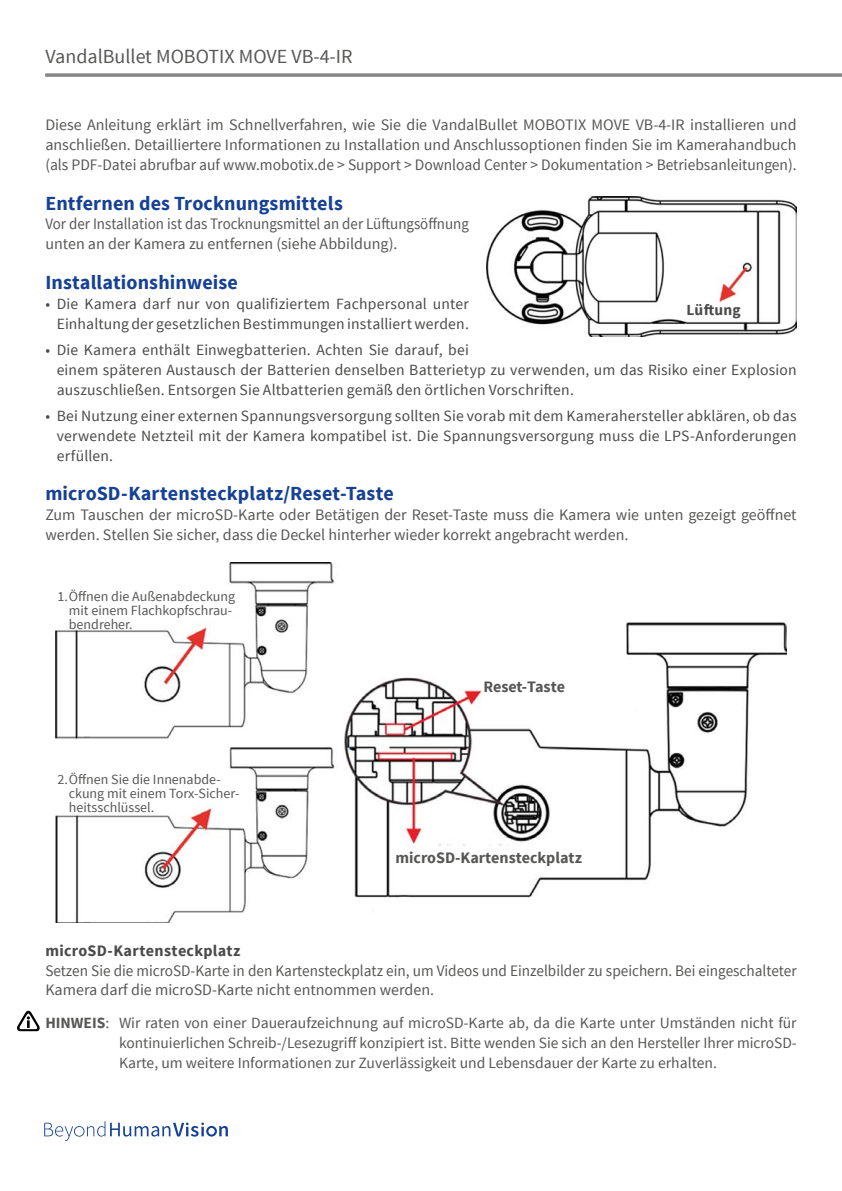
<style>
.page{position:relative;width:842px;height:1191px;background:#fff}
.page>*{position:absolute;margin:0;border:0;box-sizing:border-box;transform-origin:0 0}
.t1{font:700 20px "Source Sans Pro";letter-spacing:.005em;color:#164194}
.t2{font:20px "Source Sans Pro";color:#575756}
.t3{font:16px/19.8px "Source Sans Pro";color:#575756;text-align:justify}
.t4{font:16px/19.8px "Source Sans Pro";color:#575756;scale:.95 1}
.t5{font:16px/19.8px "Source Sans Pro";color:#575756;scale:.93 1}
.t6{font:700 16px "Source Sans Pro";color:#575756}
.t7{font:700 16px "Source Sans Pro";letter-spacing:.02em;color:#4a4a49}
.t8{font:15.6px/19.8px "Source Sans Pro";letter-spacing:.01em;color:#4a4a49;text-align:right}
.t9{font:15.6px/19.8px "Source Sans Pro";color:#575756;text-align:justify}
.t10{font:700 15.4px "Source Sans Pro";letter-spacing:.015em;color:#4a4a49}
.t11{font:14px/14px "Source Sans Pro";color:#575756}
.s1{font-weight:700}
</style>
<div class="page">
<svg style="left:44px;top:1121px;width:184px;height:19px"></svg>
<hr style="left:45px;top:74px;width:797px;height:3px;background:#878787">
<img style="left:486px;top:197px;width:311px;height:139px">
<img style="left:55px;top:562px;width:732px;height:360px">
<svg style="left:17px;top:1010px;width:23px;height:21px"></svg>
<p class="t2" style="left:45px;top:44px;width:309px">VandalBullet MOBOTIX MOVE VB-4-IR</p>
<p class="t3" style="left:45px;top:115px;width:753px">Diese Anleitung erklärt im Schnellverfahren, wie Sie die VandalBullet MOBOTIX MOVE VB-4-IR installieren und anschließen. Detailliertere Informationen zu Installation und Anschlussoptionen finden Sie im Kamerahandbuch (als PDF-Datei abrufbar auf www.mobotix.de &gt; Support &gt; Download Center &gt; Dokumentation &gt; Betriebsanleitungen).</p>
<p class="t1" style="left:45px;top:190px;width:299px">Entfernen des Trocknungsmittels</p>
<p class="t5" style="left:45px;top:214px;width:457px">Vor der Installation ist das Trocknungsmittel an der Lüftungsöffnung unten an der Kamera zu entfernen (siehe Abbildung).</p>
<p class="t1" style="left:45px;top:269px;width:194px">Installationshinweise</p>
<p class="t8" style="left:45px;top:294px;width:425px">• Die Kamera darf nur von qualifiziertem Fachpersonal unter<br>Einhaltung der gesetzlichen Bestimmungen installiert werden.</p>
<p class="t8" style="left:57px;top:340px;width:741px;text-align:left;text-indent:-11px">• Die Kamera enthält Einwegbatterien. Achten Sie darauf, bei<br>einem späteren Austausch der Batterien denselben Batterietyp zu verwenden, um das Risiko einer Explosion auszuschließen. Entsorgen Sie Altbatterien gemäß den örtlichen Vorschriften.</p>
<p class="t8" style="left:57px;top:406px;width:741px;text-align:justify;text-indent:-11px">• Bei Nutzung einer externen Spannungsversorgung sollten Sie vorab mit dem Kamerahersteller abklären, ob das verwendete Netzteil mit der Kamera kompatibel ist. Die Spannungsversorgung muss die LPS-Anforderungen erfüllen.</p>
<p class="t1" style="left:45px;top:481px;width:350px">microSD-Kartensteckplatz/Reset-Taste</p>
<p class="t3" style="left:45px;top:505px;width:753px">Zum Tauschen der microSD-Karte oder Betätigen der Reset-Taste muss die Kamera wie unten gezeigt geöffnet werden. Stellen Sie sicher, dass die Deckel hinterher wieder korrekt angebracht werden.</p>
<p class="t10" style="left:686px;top:300px;width:56px">Lüftung</p>
<p class="t11" style="left:69px;top:589px;width:168px;text-indent:-11px">1.Öffnen die Außenabdeckung mit einem Flachkopfschrau&shy;bendreher.</p>
<p class="t11" style="left:69px;top:772px;width:172px;text-indent:-11px">2.Öffnen Sie die Innenabde&shy;ckung mit einem Torx-Sicher&shy;heitsschlüssel.</p>
<p class="t6" style="left:483px;top:676px;width:83px">Reset-Taste</p>
<p class="t6" style="left:395px;top:847px;width:188px">microSD-Kartensteckplatz</p>
<p class="t7" style="left:45px;top:940px;width:197px">microSD-Kartensteckplatz</p>
<p class="t4" style="left:45px;top:960px;width:792px">Setzen Sie die microSD-Karte in den Kartensteckplatz ein, um Videos und Einzelbilder zu speichern. Bei eingeschalteter<br>Kamera darf die microSD-Karte nicht entnommen werden.</p>
<p class="t9" style="left:119px;top:1013px;width:679px;text-indent:-74px"><span class="s1">HINWEIS</span>: Wir raten von einer Daueraufzeichnung auf microSD-Karte ab, da die Karte unter Umständen nicht für kontinuierlichen Schreib-/Lesezugriff konzipiert ist. Bitte wenden Sie sich an den Hersteller Ihrer microSD-Karte, um weitere Informationen zur Zuverlässigkeit und Lebensdauer der Karte zu erhalten.</p>
</div>
